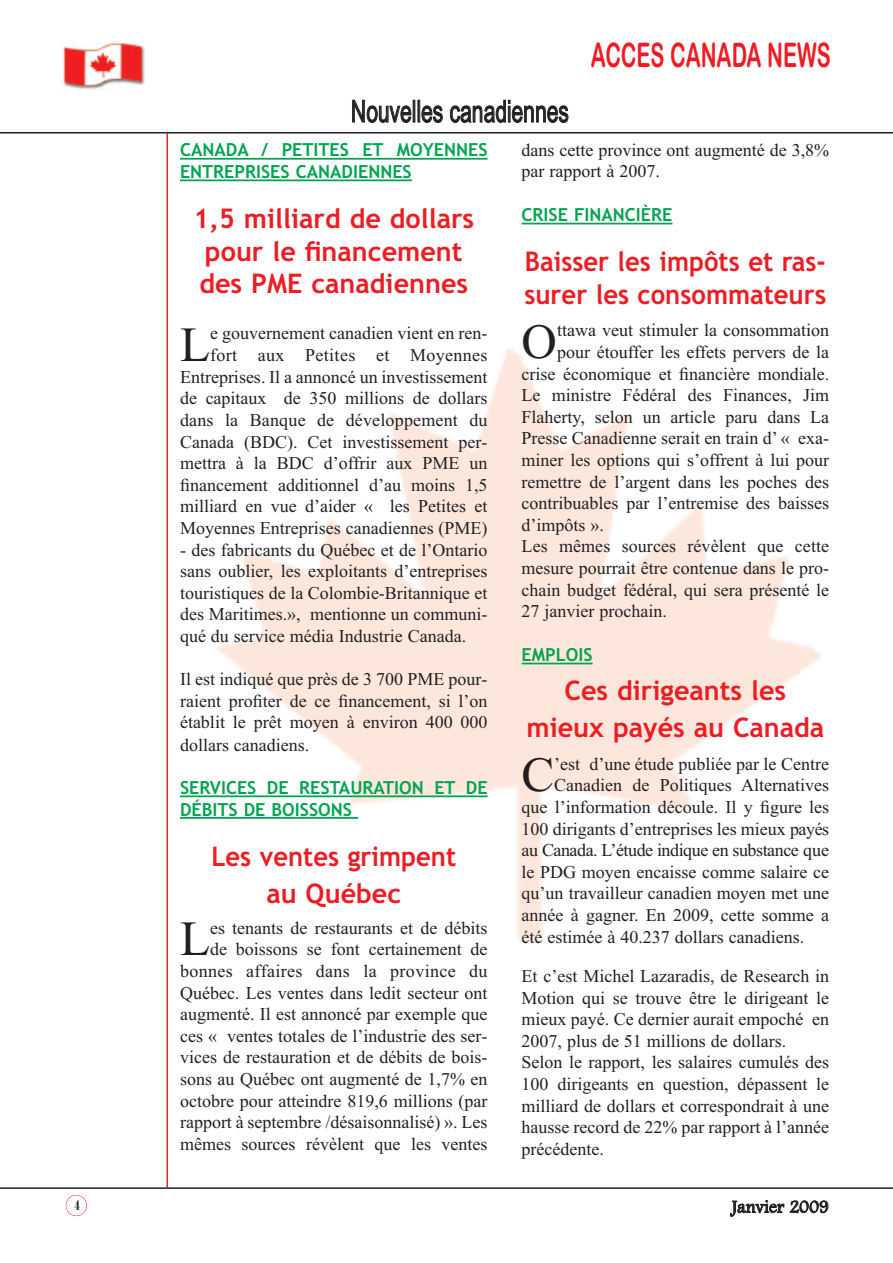
<style>
.page{position:relative;width:893px;height:1263px;background:#fff}
.page>*{position:absolute;margin:0;border:0;box-sizing:border-box;transform-origin:0 0}
.t1{font:49.2px "Times New Roman";color:#231f20}
.t2{font:33.9px "Arial Rounded MT Bold";color:#ee1d23;scale:.62 1}
.t3{font:30.3px "Arial Unicode MS";color:#231f20;scale:.69 1}
.t4{font:700 27px/32.4px "Trebuchet MS";color:#ee1d23}
.t5{font:700 27px/36.8px "Trebuchet MS";color:#ee1d23;text-align:center;scale:.95 1}
.t6{font:18px/21.6px "Times New Roman";color:#231f20;text-align:right}
.t7{font:700 18px/21.6px "Trebuchet MS";color:#00a54f}
.t8{font:18px "Times New Roman";letter-spacing:-.025em;color:#231f20}
.t9{font:18px "Footlight MT Light";color:#231f20}
.t10{font:700 15px "Bodoni MT Condensed";color:#231f20}
</style>
<div class="page">
<hr style="left:0;top:132px;width:893px;height:1px;background:#231f20">
<hr style="left:0;top:1187px;width:893px;height:2px;background:#231f20">
<div style="left:66px;top:1195px;width:21px;height:21px;border:1px solid #ee1d23;border-radius:50%"></div>
<img style="left:62px;top:43px;width:83px;height:47px">
<hr style="left:166px;top:133px;width:2px;height:1055px;background:#ee1d23">
<hr style="left:180px;top:158px;width:308px;height:2px;background:#00a54f">
<hr style="left:180px;top:179px;width:232px;height:2px;background:#00a54f">
<hr style="left:180px;top:795px;width:308px;height:2px;background:#00a54f">
<hr style="left:180px;top:817px;width:178px;height:2px;background:#00a54f">
<hr style="left:522px;top:223px;width:150px;height:1px;background:#00a54f">
<hr style="left:522px;top:663px;width:71px;height:1px;background:#00a54f">
<h3 class="t3" style="left:351px;top:94px;width:317px">Nouvelles canadiennes</h3>
<h2 class="t2" style="left:591px;top:36px;width:389px">ACCES CANADA NEWS</h2>
<p class="t7" style="left:180px;top:139px;width:309px">CANADA / PETITES ET MOYENNES<br>ENTREPRISES CANADIENNES</p>
<h3 class="t4" style="left:193px;top:203px;width:282px">1,5 milliard de dollars pour le financement des PME canadiennes</h3>
<h1 class="t1" style="left:180px;top:315px;width:32px">L</h1>
<p class="t6" style="left:180px;top:322px;width:309px">e gouvernement canadien vient en ren&shy;fort aux Petites et Moyennes Entreprises. Il a annoncé un investissement de capitaux de 350 millions de dollars dans la Banque de développement du Canada (BDC). Cet investissement per&shy;mettra à la BDC d’offrir aux PME un financement additionnel d’au moins 1,5 milliard en vue d’aider « les Petites et Moyennes Entreprises canadiennes (PME)</p>
<p class="t6" style="left:180px;top:538px;width:309px;text-align:justify">- des fabricants du Québec et de l’Ontario sans oublier, les exploitants d’entreprises touristiques de la Colombie-Britannique et des Maritimes.», mentionne un communi&shy;qué du service média Industrie Canada.</p>
<p class="t6" style="left:180px;top:668px;width:309px;text-align:justify">Il est indiqué que près de 3 700 PME pour&shy;raient profiter de ce financement, si l’on établit le prêt moyen à environ 400 000 dollars canadiens.</p>
<p class="t7" style="left:180px;top:777px;width:309px">SERVICES DE RESTAURATION ET DE<br>DÉBITS DE BOISSONS</p>
<h3 class="t5" style="left:211px;top:838px;width:259px">Les ventes grimpent au Québec</h3>
<h1 class="t1" style="left:180px;top:910px;width:32px">L</h1>
<p class="t6" style="left:180px;top:917px;width:309px">es tenants de restaurants et de débits<br>de boissons se font certainement de bonnes affaires dans la province du Québec. Les ventes dans ledit secteur ont augmenté. Il est annoncé par exemple que ces « ventes totales de l’industrie des ser&shy;vices de restauration et de débits de bois&shy;sons au Québec ont augmenté de 1,7% en octobre pour atteindre 819,6 millions (par rapport à septembre /désaisonnalisé) ». Les mêmes sources révèlent que les ventes</p>
<p class="t6" style="left:522px;top:139px;width:309px;text-align:left">dans cette province ont augmenté de 3,8% par rapport à 2007.</p>
<p class="t7" style="left:522px;top:204px;width:152px">CRISE FINANCIÈRE</p>
<h3 class="t5" style="left:524px;top:246px;width:319px;line-height:32.4px;text-align:left">Baisser les impôts et ras&shy;surer les consommateurs</h3>
<h1 class="t1" style="left:522px;top:312px;width:37px">O</h1>
<p class="t6" style="left:557px;top:319px;width:274px">ttawa veut stimuler la consommation</p>
<p class="t6" style="left:557px;top:341px;width:274px">pour étouffer les effets pervers de la</p>
<p class="t6" style="left:522px;top:363px;width:309px">crise économique et financière mondiale.</p>
<p class="t6" style="left:522px;top:384px;width:309px">Le ministre Fédéral des Finances, Jim</p>
<p class="t6" style="left:522px;top:406px;width:309px">Flaherty, selon un article paru dans La</p>
<p class="t6" style="left:522px;top:427px;width:309px">Presse Canadienne serait en train d’ « exa-</p>
<p class="t6" style="left:522px;top:449px;width:309px">miner les options qui s’offrent à lui pour</p>
<p class="t6" style="left:522px;top:471px;width:309px">remettre de l’argent dans les poches des</p>
<p class="t6" style="left:522px;top:492px;width:309px">contribuables par l’entremise des baisses</p>
<p class="t6" style="left:522px;top:514px;width:84px">d’impôts ».</p>
<p class="t6" style="left:522px;top:535px;width:309px">Les mêmes sources révèlent que cette</p>
<p class="t6" style="left:522px;top:557px;width:309px">mesure pourrait être contenue dans le pro-</p>
<p class="t6" style="left:522px;top:579px;width:309px">chain budget fédéral, qui sera présenté le</p>
<p class="t6" style="left:522px;top:600px;width:147px">27 janvier prochain.</p>
<p class="t7" style="left:522px;top:644px;width:73px">EMPLOIS</p>
<h3 class="t4" style="left:526px;top:672px;width:299px;line-height:36.8px;text-align:center">Ces dirigeants les mieux payés au Canada</h3>
<h1 class="t1" style="left:522px;top:745px;width:34px">C</h1>
<p class="t6" style="left:554px;top:753px;width:276px">’est d’une étude publiée par le Centre</p>
<p class="t6" style="left:554px;top:774px;width:276px">Canadien de Politiques Alternatives</p>
<p class="t6" style="left:522px;top:796px;width:309px">que l’information découle. Il y figure les</p>
<p class="t6" style="left:522px;top:817px;width:309px">100 dirigants d’entreprises les mieux payés</p>
<p class="t8" style="left:522px;top:839px;width:309px">au Canada. L’étude indique en substance que</p>
<p class="t6" style="left:522px;top:861px;width:309px">le PDG moyen encaisse comme salaire ce</p>
<p class="t6" style="left:522px;top:882px;width:309px">qu’un travailleur canadien moyen met une</p>
<p class="t6" style="left:522px;top:904px;width:309px">année à gagner. En 2009, cette somme a</p>
<p class="t6" style="left:522px;top:925px;width:284px">été estimée à 40.237 dollars canadiens.</p>
<p class="t6" style="left:522px;top:965px;width:309px;text-align:left">Et c’est Michel Lazaradis, de Research in Motion qui se trouve être le dirigeant le mieux payé. Ce dernier aurait empoché en 2007, plus de 51 millions de dollars.<br>Selon le rapport, les salaires cumulés des 100 dirigeants en question, dépassent le milliard de dollars et correspondrait à une hausse record de 22% par rapport à l’année précédente.</p>
<p class="t10" style="left:74px;top:1195px;width:7px">4</p>
<p class="t9" style="left:732px;top:1196px;width:98px">Janvier 2009</p>
</div>
